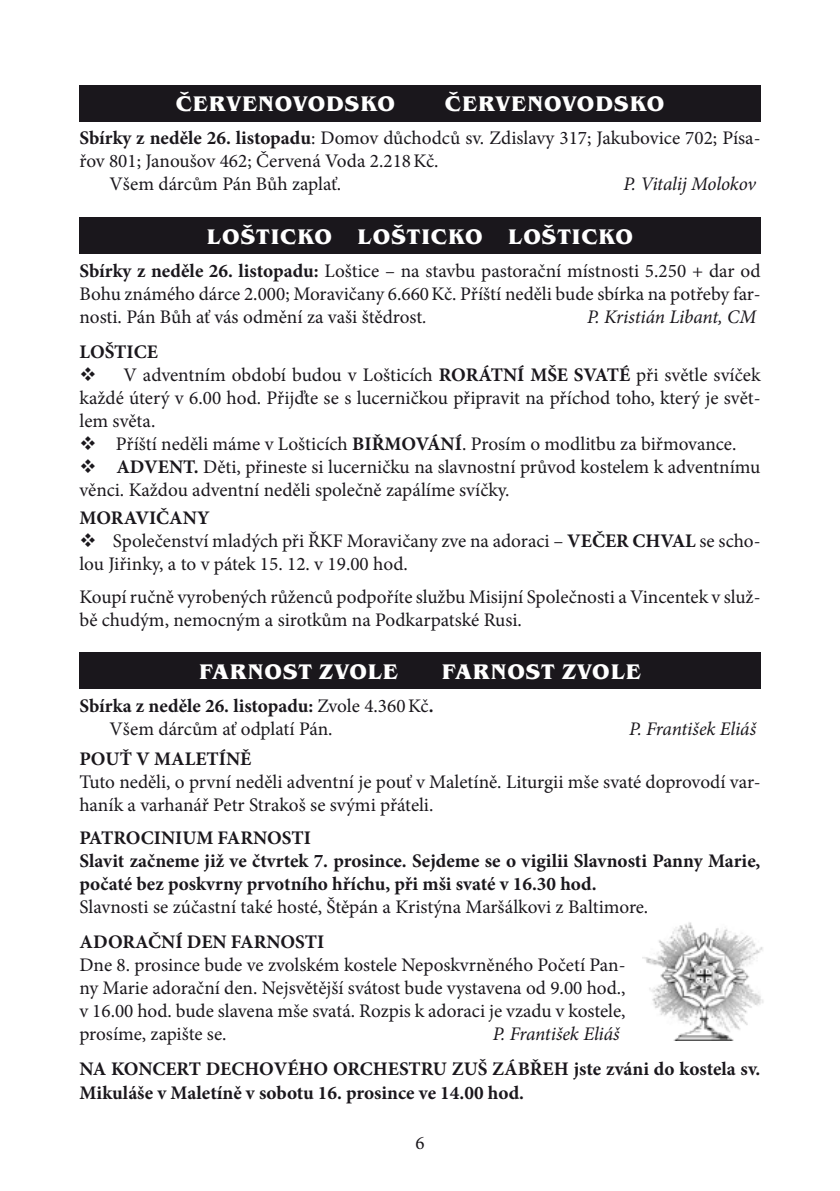
<style>
.page{position:relative;width:840px;height:1191px;background:#fff}
.page>*{position:absolute;margin:0;border:0;box-sizing:border-box;transform-origin:0 0}
.t1{font:700 21.8px "Benguiat Itc TOT";letter-spacing:.045em;color:#fff}
.t2{font:19.2px/23px "Minion Pro";color:#1a171c}
.t3{font:700 19.2px/23px "Minion Pro";color:#1a171c}
.t4{font:italic 19.2px "Minion Pro";letter-spacing:-.01em;color:#1a171c}
.t5{font:19px "Minion Pro";color:#1a171c}
.s1{font-weight:700}
.s2{font-style:italic}
</style>
<div class="page">
<div style="left:79px;top:85px;width:681px;height:36px;background:#1a171c"></div>
<div style="left:79px;top:217px;width:681px;height:37px;background:#1a171c"></div>
<div style="left:79px;top:652px;width:681px;height:37px;background:#1a171c"></div>
<img style="left:642px;top:922px;width:122px;height:118px">
<p class="t1" style="left:176px;top:91px;width:221px">ČERVENOVODSKO</p>
<p class="t1" style="left:444px;top:91px;width:221px">ČERVENOVODSKO</p>
<p class="t2" style="left:79px;top:127px;width:682px"><span class="s1">Sbírky z neděle 26. listopadu</span>: Domov důchodců sv. Zdislavy 317; Jakubovice 702; Písa-</p>
<p class="t2" style="left:79px;top:150px;width:360px">řov 801; Janoušov 462; Červená Voda 2.218Kč.</p>
<p class="t2" style="left:109px;top:173px;width:233px">Všem dárcům Pán Bůh zaplať.</p>
<p class="t4" style="left:623px;top:171px;width:134px">P. Vitalij Molokov</p>
<p class="t1" style="left:207px;top:224px;width:427px">LOŠTICKO LOŠTICKO LOŠTICKO</p>
<p class="t2" style="left:79px;top:259px;width:682px;text-align:justify"><span class="s1">Sbírky z neděle 26. listopadu:</span> Loštice – na stavbu pastorační místnosti 5.250 + dar od Bohu známého dárce 2.000; Moravičany 6.660Kč. Příští neděli bude sbírka na potřeby far&shy;nosti. Pán Bůh ať vás odmění za vaši štědrost<span class="s2">.</span></p>
<p class="t4" style="left:586px;top:303px;width:170px">P. Kristián Libant, CM</p>
<p class="t3" style="left:79px;top:340px;width:79px">LOŠTICE</p>
<p class="t2" style="left:79px;top:363px;width:423px">❖ V adventním období budou v Lošticích <span class="s1">RORÁTNÍ</span></p>
<p class="t3" style="left:530px;top:363px;width:66px">MŠE SVAT</p>
<p class="t2" style="left:79px;top:363px;width:682px;text-align:justify;text-indent:539px"><span class="s1">É</span> při světle svíček každé úterý v 6.00 hod. Přijďte se s lucerničkou připravit na příchod toho, který je svět&shy;lem světa.</p>
<p class="t2" style="left:79px;top:432px;width:658px">❖ Příští neděli máme v Lošticích <span class="s1">BIŘMOVÁNÍ</span> . Prosím o modlitbu za biřmovance.</p>
<p class="t3" style="left:79px;top:455px;width:51px">❖ ADVENT</p>
<p class="t2" style="left:79px;top:455px;width:682px;text-indent:114px"><span class="s1">.</span> Děti, přineste si lucerničku na slavnostní průvod kostelem k adventnímu věnci. Každou adventní neděli společně zapálíme svíčky.</p>
<p class="t3" style="left:79px;top:506px;width:45px">MORAV</p>
<p class="t3" style="left:149px;top:506px;width:62px">IČANY</p>
<p class="t2" style="left:79px;top:529px;width:594px">❖ Společenství mladých při ŘKF Moravičany zve na adoraci – <span class="s1">VEČER CHVAL</span></p>
<p class="t2" style="left:699px;top:529px;width:63px">se scho-</p>
<p class="t2" style="left:79px;top:548px;width:682px;line-height:32.6px">lou Jiřinky, a to v pátek 15. 12. v 19.00 hod.<br>Koupí ručně vyrobených růženců podpoříte službu Misijní Společnosti a Vincentek v služ-</p>
<p class="t2" style="left:79px;top:608px;width:443px">bě chudým, nemocným a sirotkům na Podkarpatské Rusi.</p>
<p class="t1" style="left:199px;top:659px;width:200px">FARNOST ZVOLE</p>
<p class="t1" style="left:441px;top:659px;width:200px">FARNOST ZVOLE</p>
<p class="t2" style="left:109px;top:694px;width:325px;text-indent:-30px"><span class="s1">Sbírka z neděle 26. listopadu:</span> Zvole 4.360Kč<span class="s1">.<br></span>Všem dárcům ať odplatí Pán.</p>
<p class="t4" style="left:629px;top:716px;width:128px">P. František Eliáš</p>
<p class="t3" style="left:79px;top:747px;width:104px">POUŤ V MALETÍNĚ</p>
<p class="t2" style="left:79px;top:770px;width:682px">Tuto neděli, o první neděli adventní je pouť v Maletíně. Liturgii mše svaté doprovodí var&shy;haník a varhanář Petr Strakoš se svými přáteli.</p>
<p class="t3" style="left:79px;top:826px;width:13px">PATR</p>
<p class="t3" style="left:126px;top:826px;width:116px">OCINIUM FARN</p>
<p class="t3" style="left:79px;top:826px;width:682px;text-indent:187px">OSTI<br>Slavit začneme již ve čtvrtek 7. prosince. Sejdeme se o vigilii Slavnosti Panny Marie, počaté bez poskvrny prvotního hříchu, při mši svaté v 16.30 hod.</p>
<p class="t2" style="left:79px;top:895px;width:570px">Slavnosti se zúčastní také hosté, Štěpán a Kristýna Maršálkovi z Baltimore.</p>
<p class="t3" style="left:79px;top:930px;width:122px">ADORAČNÍ DEN</p>
<p class="t3" style="left:231px;top:930px;width:24px">FARN</p>
<p class="t3" style="left:280px;top:930px;width:45px">OSTI</p>
<p class="t2" style="left:79px;top:953px;width:547px;text-align:justify">Dne 8. prosince bude ve zvolském kostele Neposkvrněného Početí Pan&shy;ny Marie adorační den. Nejsvětější svátost bude vystavena od 9.00 hod., v 16.00 hod. bude slavena mše svatá. Rozpis k adoraci je vzadu v kostele, prosíme, zapište se.</p>
<p class="t4" style="left:492px;top:1021px;width:128px">P. František Eliáš</p>
<p class="t3" style="left:79px;top:1057px;width:682px;text-indent:126px">DECHOVÉHO ORCHESTRU ZUŠ ZÁBŘEH jste zváni do kostela sv.<br>Mikuláše v Maletíně v sobotu 16. prosince ve 14.00 hod.</p>
<p class="t3" style="left:79px;top:1057px;width:99px">NA KONCERT</p>
<p class="t5" style="left:415px;top:1130px;width:11px">6</p>
</div>
